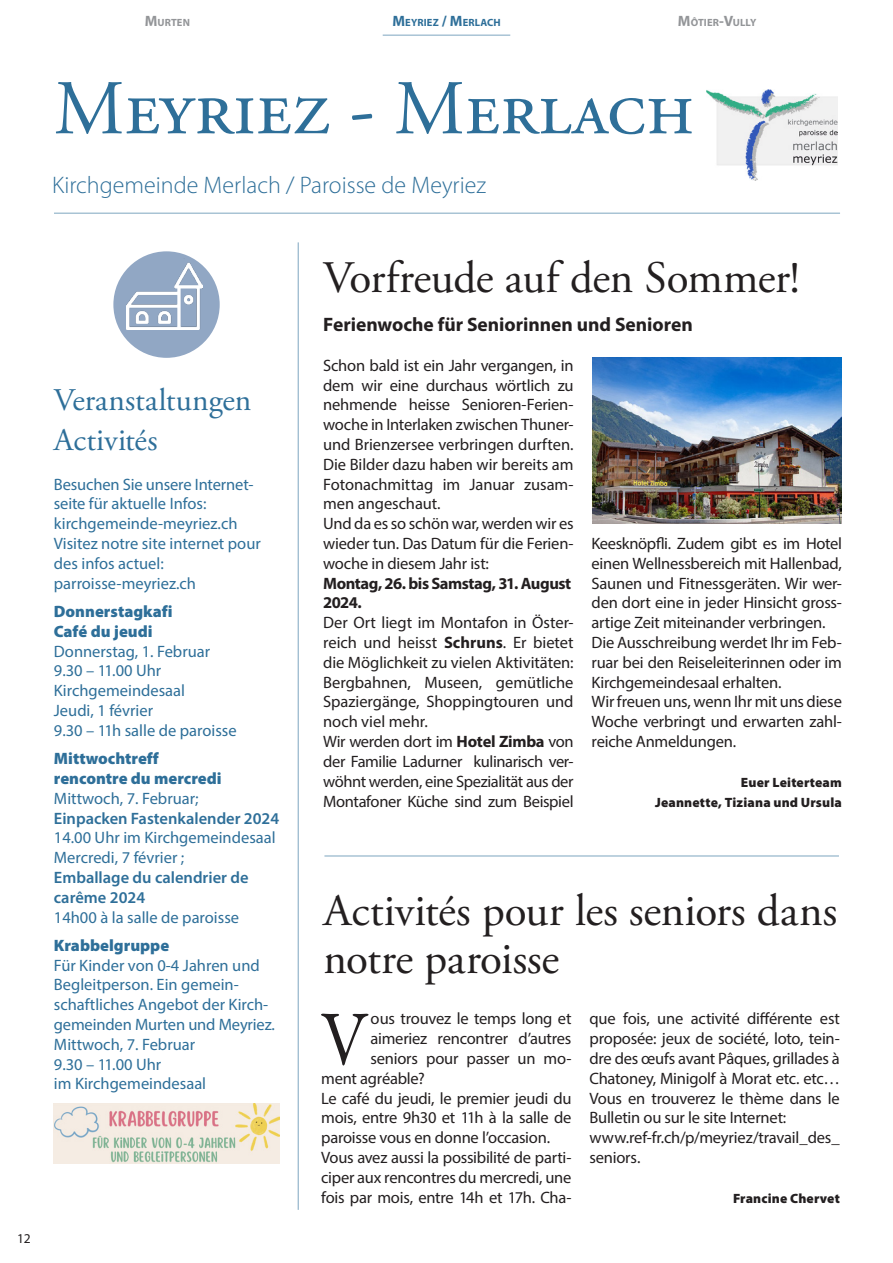
<style>
.page{position:relative;width:893px;height:1263px;background:#fff}
.page>*{position:absolute;margin:0;border:0;box-sizing:border-box;transform-origin:0 0}
.t1{font:78.6px "Adobe Garamond Pro";color:#2e6f99}
.t2{font:77.55px "Garamond Premr Pro";color:#231f20;scale:.9 1}
.t3{font:45px/48px "Adobe Garamond Pro";color:#231f20}
.t4{font:31.5px/39.6px "Adobe Garamond Pro";letter-spacing:.005em;color:#2e6f99}
.t5{font:300 24px "Myriad Pro";color:#2e6f99}
.t6{font:700 19.5px "Myriad Pro";color:#231f20}
.t7{font:16.5px/19.8px "Myriad Pro";letter-spacing:-.015em;color:#231f20}
.t8{font:16.5px/19.8px "Myriad Pro";color:#2e6f99}
.t9{font:900 16.5px/19.8px "Myriad Pro";color:#2e6f99}
.t10{font:600 16.5px/19.8px "Myriad Pro";color:#2e6f99}
.t11{font:700 16.5px/19.8px "Myriad Pro";letter-spacing:-.03em;color:#231f20}
.t12{font:900 13.5px/19.8px "Myriad Pro";letter-spacing:.01em;color:#231f20;text-align:right}
.t13{font:13.5px "Myriad Pro";color:#231f20}
.t14{font:700 10.5px "Myriad Pro";letter-spacing:.01em;color:#939598}
.t15{font:700 10.5px "Myriad Pro";letter-spacing:.01em;color:#2e6f99}
.s1{font-size:15px}
.s2{font-size:77.25px}
.s3{font-size:79.95px}
.s4{font-weight:700}
</style>
<div class="page">
<hr style="left:383px;top:35px;width:127px;height:1px;background:#2e6f99">
<img style="left:706px;top:90px;width:131px;height:90px">
<hr style="left:54px;top:213px;width:786px;height:1px;background:#2e6f99">
<hr style="left:298px;top:242px;width:1px;height:968px;background:#2e6f99">
<div style="left:113px;top:251px;width:107px;height:107px;background:#91a7c4;border-radius:50%"></div>
<img style="left:126px;top:253px;width:76px;height:76px">
<hr style="left:324px;top:855px;width:515px;height:1px;background:#2e6f99">
<img style="left:593px;top:358px;width:248px;height:166px">
<img style="left:54px;top:1103px;width:225px;height:60px">
<p class="t14" style="left:145px;top:16px;width:47px"><span class="s1">M</span>URTEN</p>
<p class="t15" style="left:392px;top:16px;width:110px"><span class="s1">M</span>EYRIEZ <span class="s1">/ M</span>ERLACH</p>
<p class="t14" style="left:678px;top:16px;width:80px"><span class="s1">M</span>ÔTIER<span class="s1">-V</span>ULLY</p>
<h1 class="t1" style="left:54px;top:61px;width:642px"><span class="s2">M</span><span class="s3">eyriez</span> - <span class="s2">M</span>erlach</h1>
<h3 class="t5" style="left:52px;top:170px;width:436px">Kirchgemeinde Merlach / Paroisse de Meyriez</h3>
<h3 class="t4" style="left:54px;top:382px;width:199px">Veranstaltungen<br>Activités</h3>
<p class="t8" style="left:54px;top:474px;width:208px">Besuchen Sie unsere Internet&shy;seite für aktuelle Infos: kirchgemeinde-meyriez.ch<br>Visitez notre site internet pour des infos actuel: parroisse-meyriez.ch</p>
<p class="t9" style="left:54px;top:601px;width:120px">Donnerstagkafi<br>Café du jeudi</p>
<p class="t8" style="left:54px;top:641px;width:184px">Donnerstag, 1. Februar<br>9.30 – 11.00 Uhr<br>Kirchgemeindesaal<br>Jeudi, 1 février<br>9.30 – 11h salle de paroisse</p>
<p class="t9" style="left:54px;top:748px;width:169px">Mittwochtreff rencontre du mercredi</p>
<p class="t8" style="left:54px;top:788px;width:146px">Mittwoch, 7. Februar;</p>
<p class="t10" style="left:54px;top:808px;width:227px">Einpacken Fastenkalender 2024</p>
<p class="t8" style="left:54px;top:828px;width:223px">14.00 Uhr im Kirchgemeindesaal<br>Mercredi, 7 février ;</p>
<p class="t10" style="left:54px;top:867px;width:196px">Emballage du calendrier de carême 2024</p>
<p class="t8" style="left:54px;top:907px;width:187px">14h00 à la salle de paroisse</p>
<p class="t9" style="left:54px;top:935px;width:117px">Krabbelgruppe</p>
<p class="t8" style="left:54px;top:955px;width:223px">Für Kinder von 0-4 Jahren und<br>Begleitperson. Ein gemein&shy;schaftliches Angebot der Kirch&shy;gemeinden Murten und Meyriez.<br>Mittwoch, 7. Februar<br>9.30 – 11.00 Uhr<br>im Kirchgemeindesaal</p>
<p class="t13" style="left:17px;top:1230px;width:15px">12</p>
<h3 class="t3" style="left:323px;top:255px;width:478px">Vorfreude auf den Sommer!</h3>
<p class="t6" style="left:323px;top:312px;width:371px">Ferienwoche für Seniorinnen und Senioren</p>
<p class="t7" style="left:323px;top:355px;width:252px">Schon bald ist ein Jahr vergangen, in dem wir eine durchaus wörtlich zu nehmende heisse Senioren-Ferien&shy;woche in Interlaken zwischen Thuner&shy;und Brienzersee verbringen durften.<br>Die Bilder dazu haben wir bereits am<br>Fotonachmittag im Januar zusam&shy;men angeschaut.<br>Und da es so schön war, werden wir es wieder tun. Das Datum für die Ferien&shy;woche in diesem Jahr ist:</p>
<p class="t11" style="left:323px;top:573px;width:250px">Montag, 26. bis Samstag, 31. August<br>2024.</p>
<p class="t7" style="left:323px;top:613px;width:252px">Der Ort liegt im Montafon in Öster&shy;reich und heisst <span class="s4">Schruns</span>. Er bietet die Möglichkeit zu vielen Aktivitäten:<br>Bergbahnen, Museen, gemütliche Spaziergänge, Shoppingtouren und noch viel mehr.<br>Wir werden dort im <span class="s4">Hotel Zimba</span> von der Familie Ladurner kulinarisch ver&shy;wöhnt werden, eine Spezialität aus der Montafoner Küche sind zum Beispiel</p>
<p class="t7" style="left:592px;top:533px;width:252px">Keesknöpfli. Zudem gibt es im Hotel einen Wellnessbereich mit Hallenbad, Saunen und Fitnessgeräten. Wir wer&shy;den dort eine in jeder Hinsicht gross&shy;artige Zeit miteinander verbringen.<br>Die Ausschreibung werdet Ihr im Feb&shy;ruar bei den Reiseleiterinnen oder im Kirchgemeindesaal erhalten.<br>Wir freuen uns, wenn Ihr mit uns diese Woche verbringt und erwarten zahl&shy;reiche Anmeldungen.</p>
<p class="t12" style="left:655px;top:772px;width:188px">Euer Leiterteam<br>Jeannette, Tiziana und Ursula</p>
<h3 class="t3" style="left:324px;top:889px;width:515px">Activités pour les seniors dans notre paroisse</h3>
<h2 class="t2" style="left:321px;top:993px;width:52px">V</h2>
<p class="t7" style="left:370px;top:1009px;width:203px">ous trouvez le temps long et</p>
<p class="t7" style="left:589px;top:1009px;width:252px">que fois, une activité différente est proposée: jeux de société, loto, tein&shy;dre des œufs avant Pâques, grillades à Chatoney, Minigolf à Morat etc. etc… Vous en trouverez le thème dans le Bulletin ou sur le site Internet: www.ref-fr.ch/p/meyriez/travail_des_ seniors.</p>
<p class="t12" style="left:733px;top:1187px;width:108px">Francine Chervet</p>
<p class="t7" style="left:370px;top:1028px;width:203px">aimeriez rencontrer d’autres</p>
<p class="t7" style="left:370px;top:1048px;width:203px">seniors pour passer un mo-</p>
<p class="t7" style="left:321px;top:1068px;width:105px">ment agréable?</p>
<p class="t7" style="left:321px;top:1088px;width:252px">Le café du jeudi, le premier jeudi du</p>
<p class="t7" style="left:321px;top:1108px;width:252px">mois, entre 9h30 et 11h à la salle de</p>
<p class="t7" style="left:321px;top:1127px;width:231px">paroisse vous en donne l’occasion.</p>
<p class="t7" style="left:321px;top:1147px;width:252px">Vous avez aussi la possibilité de parti-</p>
<p class="t7" style="left:321px;top:1167px;width:252px">ciper aux rencontres du mercredi, une</p>
<p class="t7" style="left:321px;top:1187px;width:252px">fois par mois, entre 14h et 17h. Cha-</p>
</div>
